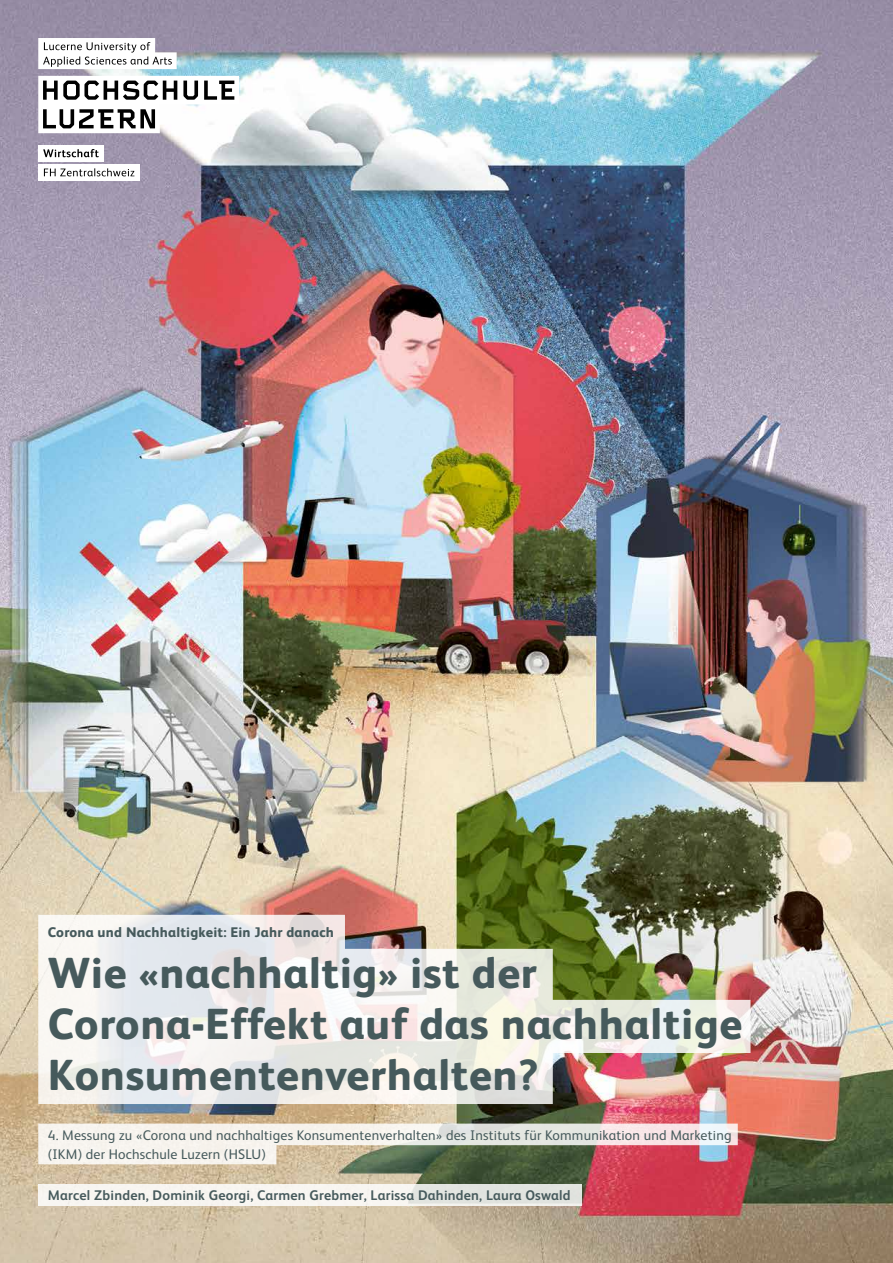
<style>
.page{position:relative;width:893px;height:1263px;background:#fff}
.page>*{position:absolute;margin:0;border:0;box-sizing:border-box;transform-origin:0 0}
.t1{font:800 43.5px/51px "FS Albert";letter-spacing:.015em;color:#465a5c}
.t2{font:13.95px/19.2px "FS Albert";letter-spacing:.015em;color:#465a5c}
.t3{font:700 13.95px "FS Albert";letter-spacing:.015em;color:#465a5c}
.t4{font:800 13.95px "FS Albert";letter-spacing:.015em;color:#465a5c}
</style>
<div class="page">
<img style="left:0;top:0;width:893px;height:1263px">
<div style="left:38px;top:145px;width:66px;height:17px;background:#fff"></div>
<div style="left:38px;top:164px;width:102px;height:17px;background:#fff"></div>
<svg style="left:38px;top:76px;width:201px;height:57px"></svg>
<svg style="left:38px;top:38px;width:139px;height:31px"></svg>
<svg style="left:43px;top:149px;width:56px;height:8px"></svg>
<svg style="left:44px;top:168px;width:90px;height:8px"></svg>
<img style="left:38px;top:915px;width:712px;height:189px">
<svg style="left:38px;top:1123px;width:700px;height:41px"></svg>
<div style="left:38px;top:1184px;width:544px;height:21px;background:linear-gradient(to right,#fffbf7,#e2e4e0)"></div>
<p class="t4" style="left:48px;top:922px;width:288px">Corona und Nachhaltigkeit: Ein Jahr danach</p>
<h1 class="t1" style="left:48px;top:946px;width:696px">Wie «nachhaltig» ist der<br>Corona-Effekt auf das nachhaltige<br>Konsumentenverhalten?</h1>
<p class="t2" style="left:48px;top:1125px;width:685px">4. Messung zu «Corona und nachhaltiges Konsumentenverhalten» des Instituts für Kommunikation und Marketing (IKM) der Hochschule Luzern (HSLU)</p>
<p class="t3" style="left:48px;top:1185px;width:524px">Marcel Zbinden, Dominik Georgi, Carmen Grebmer, Larissa Dahinden, Laura Oswald</p>
</div>
